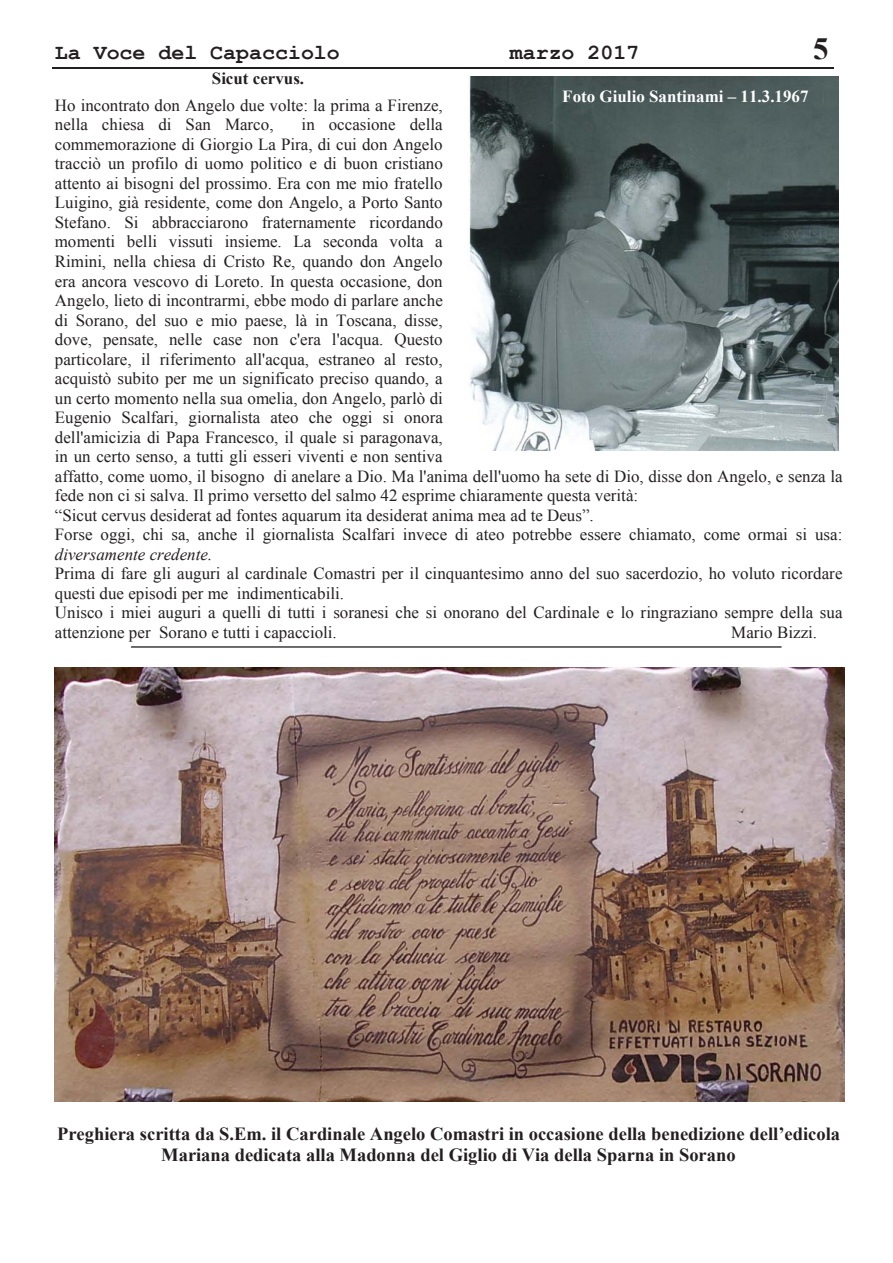
<style>
.page{position:relative;width:893px;height:1263px;background:#fff}
.page>*{position:absolute;margin:0;border:0;box-sizing:border-box;transform-origin:0 0}
.t1{font:700 30.9px "Times New Roman";color:#231f20}
.t2{font:700 21.6px "Courier New";color:#231f20}
.t3{font:700 18.45px/21.3px "Times New Roman";color:#231f20;text-align:center}
.t4{font:16.95px/19.5px "Times New Roman";color:#231f20}
.t5{font:700 16.95px "Times New Roman";color:#fff}
.t6{font:italic 16.95px "Times New Roman";color:#231f20}
.t7{font:700 16.95px "Times New Roman";color:#231f20}
</style>
<div class="page">
<hr style="left:53px;top:67px;width:781px;height:1px;background:#231f20">
<img style="left:469px;top:77px;width:369px;height:373px">
<img style="left:54px;top:668px;width:791px;height:434px">
<hr style="left:131px;top:646px;width:650px;height:2px;background:#010202">
<p class="t2" style="left:55px;top:41px;width:286px">La Voce del Capacciolo</p>
<p class="t2" style="left:510px;top:41px;width:131px">marzo 2017</p>
<h1 class="t1" style="left:813px;top:31px;width:17px">5</h1>
<p class="t7" style="left:212px;top:69px;width:94px">Sicut cervus.</p>
<p class="t4" style="left:55px;top:95px;width:389px">Ho incontrato don Angelo due volte: la prima a Firenze, nella chiesa di San Marco,</p>
<p class="t5" style="left:562px;top:87px;width:248px">Foto Giulio Santinami – 11.3.1967</p>
<p class="t4" style="left:55px;top:115px;width:789px;text-indent:247px">in occasione della<br>commemorazione di Giorgio La Pira, di cui don Angelo<br>tracciò un profilo di uomo politico e di buon cristiano<br>attento ai bisogni del prossimo. Era con me mio fratello<br>Luigino, già residente, come don Angelo, a Porto Santo<br>Stefano. Si abbracciarono fraternamente ricordando<br>momenti belli vissuti insieme. La seconda volta a<br>Rimini, nella chiesa di Cristo Re, quando don Angelo<br>era ancora vescovo di Loreto. In questa occasione, don<br>Angelo, lieto di incontrarmi, ebbe modo di parlare anche<br>di Sorano, del suo e mio paese, là in Toscana, disse,<br>dove, pensate, nelle case non c'era l'acqua. Questo<br>particolare, il riferimento all'acqua, estraneo al resto,<br>acquistò subito per me un significato preciso quando, a<br>un certo momento nella sua omelia, don Angelo, parlò di<br>Eugenio Scalfari, giornalista ateo che oggi si onora<br>dell'amicizia di Papa Francesco, il quale si paragonava,<br>in un certo senso, a tutti gli esseri viventi e non sentiva<br>affatto, come uomo, il bisogno di anelare a Dio. Ma l'anima dell'uomo ha sete di Dio, disse don Angelo, e senza la fede non ci si salva. Il primo versetto del salmo 42 esprime chiaramente questa verità:<br>“Sicut cervus desiderat ad fontes aquarum ita desiderat anima mea ad te Deus”.<br>Forse oggi, chi sa, anche il giornalista Scalfari invece di ateo potrebbe essere chiamato, come ormai si usa:</p>
<p class="t6" style="left:55px;top:545px;width:159px">diversamente credente.</p>
<p class="t4" style="left:55px;top:564px;width:789px">Prima di fare gli auguri al cardinale Comastri per il cinquantesimo anno del suo sacerdozio, ho voluto ricordare questi due episodi per me indimenticabili.<br>Unisco i miei auguri a quelli di tutti i soranesi che si onorano del Cardinale e lo ringraziano sempre della sua attenzione per Sorano e tutti i capaccioli.</p>
<p class="t4" style="left:731px;top:622px;width:87px">Mario Bizzi.</p>
<p class="t3" style="left:57px;top:1123px;width:784px">Preghiera scritta da S.Em. il Cardinale Angelo Comastri in occasione della benedizione dell’edicola<br>Mariana dedicata alla Madonna del Giglio di Via della Sparna in Sorano</p>
</div>
